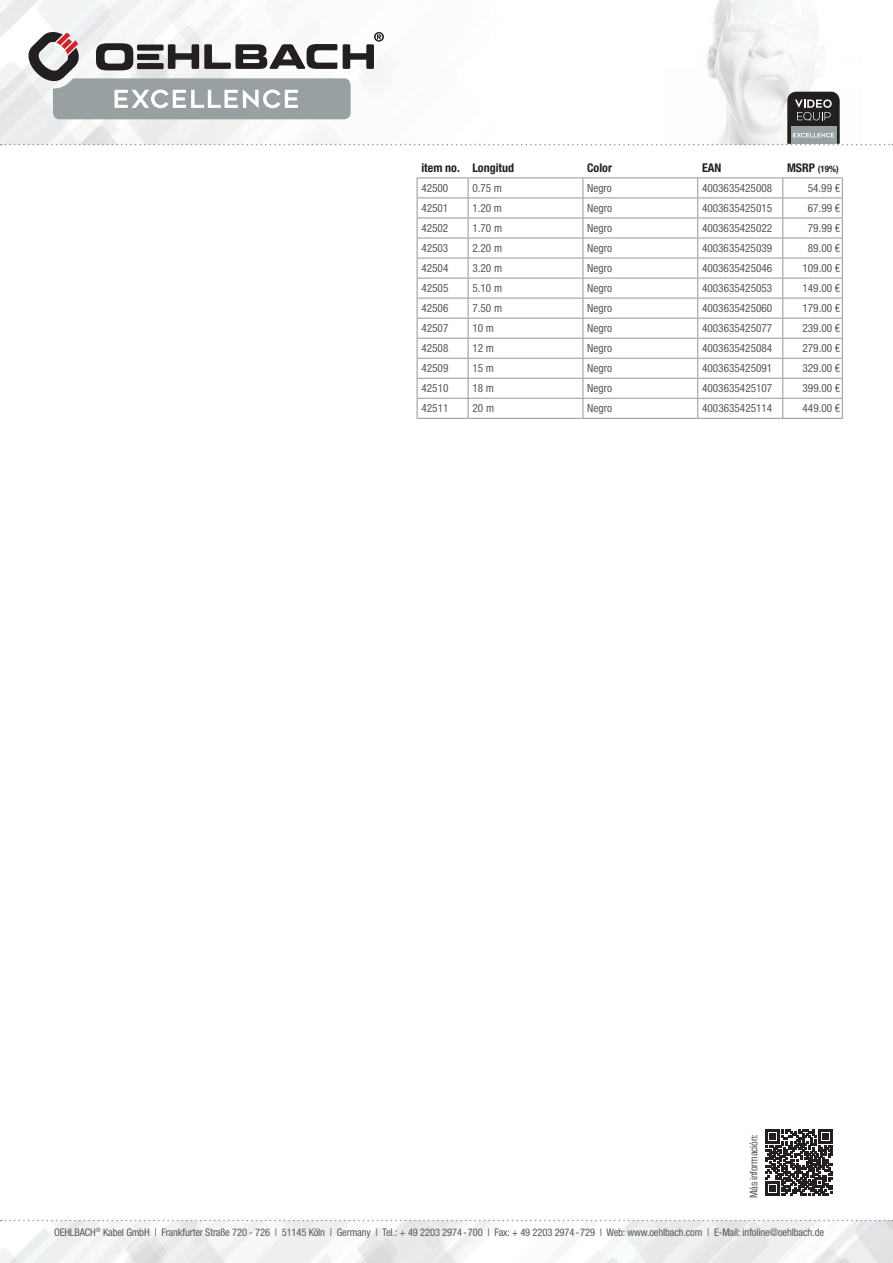
<style>
.page{position:relative;width:893px;height:1263px;background:#fff}
.page>*{position:absolute;margin:0;border:0;box-sizing:border-box;transform-origin:0 0}
.t1{font:700 condensed 12px "Helvetica Neue LTW1 G";color:#231f20}
.t2{font:condensed 11.25px "Helvetica Neue LTW1 G";color:#57585a}
.t3{font:condensed 10.5px "Helvetica Neue LTW1 G";letter-spacing:-.01em;color:#57585a}
.t4{font:700 condensed 9px "Helvetica Neue LTW1 G";color:#231f20}
.s1{font-size:12px}
</style>
<div class="page">
<img style="left:0;top:1220px;width:893px;height:43px">
<img style="left:0;top:0;width:818px;height:145px">
<svg style="left:1px;top:1220px;width:892px;height:1px"></svg>
<svg style="left:417px;top:177px;width:426px;height:241px"></svg>
<hr style="left:417px;top:418px;width:51px;height:1px;background:#939598">
<hr style="left:468px;top:418px;width:115px;height:1px;background:#939598">
<hr style="left:583px;top:418px;width:115px;height:1px;background:#939598">
<hr style="left:698px;top:418px;width:85px;height:1px;background:#939598">
<hr style="left:783px;top:418px;width:60px;height:1px;background:#939598">
<hr style="left:417px;top:178px;width:51px;height:1px;background:#939598">
<hr style="left:468px;top:178px;width:115px;height:1px;background:#939598">
<hr style="left:583px;top:178px;width:115px;height:1px;background:#939598">
<hr style="left:698px;top:178px;width:85px;height:1px;background:#939598">
<hr style="left:783px;top:178px;width:60px;height:1px;background:#939598">
<svg style="left:766px;top:1129px;width:66px;height:67px"></svg>
<svg style="left:1px;top:31px;width:892px;height:114px"></svg>
<p class="t1" style="left:421px;top:160px;width:94px">item no. Longitud</p>
<p class="t1" style="left:587px;top:160px;width:26px">Color</p>
<p class="t1" style="left:702px;top:160px;width:21px">EAN</p>
<p class="t4" style="left:787px;top:163px;width:53px"><span class="s1">MSRP</span> (19%)</p>
<p class="t2" style="left:421px;top:181px;width:28px">42500</p>
<p class="t2" style="left:472px;top:181px;width:31px">0.75 m</p>
<p class="t2" style="left:587px;top:181px;width:26px">Negro</p>
<p class="t2" style="left:702px;top:181px;width:72px">4003635425008</p>
<p class="t2" style="left:808px;top:181px;width:34px">54.99 €</p>
<p class="t2" style="left:421px;top:201px;width:28px">42501</p>
<p class="t2" style="left:472px;top:201px;width:31px">1.20 m</p>
<p class="t2" style="left:587px;top:201px;width:26px">Negro</p>
<p class="t2" style="left:702px;top:201px;width:72px">4003635425015</p>
<p class="t2" style="left:808px;top:201px;width:34px">67.99 €</p>
<p class="t2" style="left:421px;top:221px;width:28px">42502</p>
<p class="t2" style="left:472px;top:221px;width:31px">1.70 m</p>
<p class="t2" style="left:587px;top:221px;width:26px">Negro</p>
<p class="t2" style="left:702px;top:221px;width:72px">4003635425022</p>
<p class="t2" style="left:808px;top:221px;width:34px">79.99 €</p>
<p class="t2" style="left:421px;top:241px;width:28px">42503</p>
<p class="t2" style="left:472px;top:241px;width:31px">2.20 m</p>
<p class="t2" style="left:587px;top:241px;width:26px">Negro</p>
<p class="t2" style="left:702px;top:241px;width:72px">4003635425039</p>
<p class="t2" style="left:808px;top:241px;width:34px">89.00 €</p>
<p class="t2" style="left:421px;top:261px;width:28px">42504</p>
<p class="t2" style="left:472px;top:261px;width:31px">3.20 m</p>
<p class="t2" style="left:587px;top:261px;width:26px">Negro</p>
<p class="t2" style="left:702px;top:261px;width:72px">4003635425046</p>
<p class="t2" style="left:802px;top:261px;width:39px">109.00 €</p>
<p class="t2" style="left:421px;top:281px;width:28px">42505</p>
<p class="t2" style="left:472px;top:281px;width:31px">5.10 m</p>
<p class="t2" style="left:587px;top:281px;width:26px">Negro</p>
<p class="t2" style="left:702px;top:281px;width:72px">4003635425053</p>
<p class="t2" style="left:802px;top:281px;width:39px">149.00 €</p>
<p class="t2" style="left:421px;top:302px;width:28px">42506</p>
<p class="t2" style="left:472px;top:302px;width:31px">7.50 m</p>
<p class="t2" style="left:587px;top:302px;width:26px">Negro</p>
<p class="t2" style="left:702px;top:302px;width:72px">4003635425060</p>
<p class="t2" style="left:802px;top:302px;width:39px">179.00 €</p>
<p class="t2" style="left:421px;top:322px;width:28px">42507</p>
<p class="t2" style="left:472px;top:322px;width:23px">10 m</p>
<p class="t2" style="left:587px;top:322px;width:26px">Negro</p>
<p class="t2" style="left:702px;top:322px;width:72px">4003635425077</p>
<p class="t2" style="left:802px;top:322px;width:39px">239.00 €</p>
<p class="t2" style="left:421px;top:342px;width:28px">42508</p>
<p class="t2" style="left:472px;top:342px;width:23px">12 m</p>
<p class="t2" style="left:587px;top:342px;width:26px">Negro</p>
<p class="t2" style="left:702px;top:342px;width:72px">4003635425084</p>
<p class="t2" style="left:802px;top:342px;width:39px">279.00 €</p>
<p class="t2" style="left:421px;top:362px;width:28px">42509</p>
<p class="t2" style="left:472px;top:362px;width:23px">15 m</p>
<p class="t2" style="left:587px;top:362px;width:26px">Negro</p>
<p class="t2" style="left:702px;top:362px;width:72px">4003635425091</p>
<p class="t2" style="left:802px;top:362px;width:39px">329.00 €</p>
<p class="t2" style="left:421px;top:382px;width:28px">42510</p>
<p class="t2" style="left:472px;top:382px;width:23px">18 m</p>
<p class="t2" style="left:587px;top:382px;width:26px">Negro</p>
<p class="t2" style="left:702px;top:382px;width:72px">4003635425107</p>
<p class="t2" style="left:802px;top:382px;width:39px">399.00 €</p>
<p class="t2" style="left:421px;top:402px;width:28px">42511</p>
<p class="t2" style="left:472px;top:402px;width:23px">20 m</p>
<p class="t2" style="left:587px;top:402px;width:26px">Negro</p>
<p class="t2" style="left:702px;top:402px;width:72px">4003635425114</p>
<p class="t2" style="left:802px;top:402px;width:39px">449.00 €</p>
<p class="t3" style="left:747px;top:1198px;width:66px;rotate:-90deg">Más información:</p>
<p class="t3" style="left:54px;top:1226px;width:771px">OEHLBACH<sup>®</sup> Kabel GmbH | Frankfurter Straße 720 - 726 | 51145 Köln | Germany | Tel.: + 49 2203 2974-700 | Fax: + 49 2203 2974-729 | Web: www.oehlbach.com | E-Mail: infoline@oehlbach.de</p>
</div>
